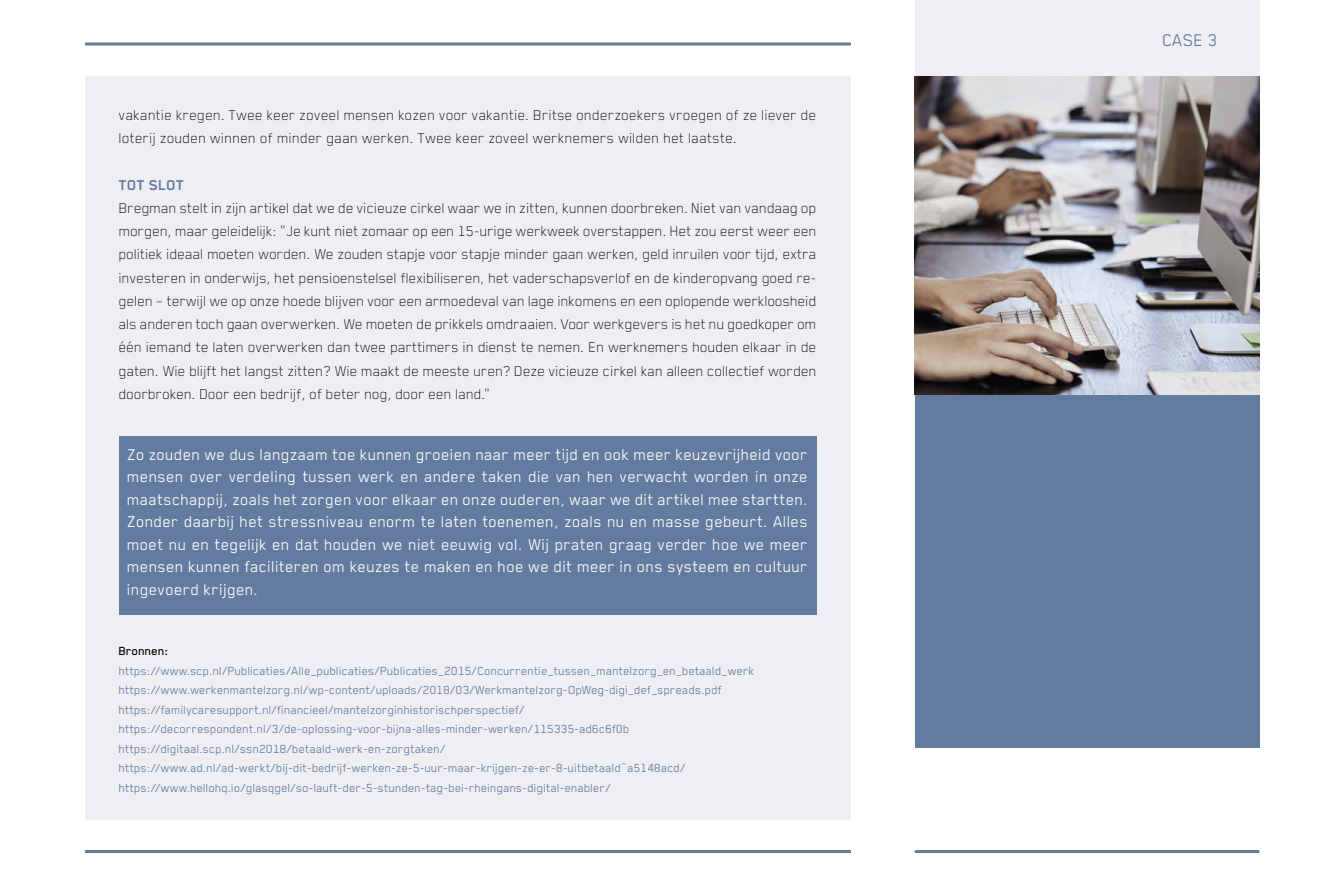
<style>
.page{position:relative;width:1319px;height:893px;background:#fff}
.page>*{position:absolute;margin:0;border:0;box-sizing:border-box;transform-origin:0 0}
.t1{font:19.5px "Blender Pro";color:#627b9e}
.t2{font:18px/22.5px "Blender Pro";letter-spacing:.01em;color:#fff;text-align:justify}
.t3{font:100 16.5px/23.2px "Blender Pro";letter-spacing:.01em;color:#000}
.t4{font:700 16.5px "Blender Pro";color:#627b9e}
.t5{font:13.5px "Blender Pro";color:#627b9e}
.t6{font:500 13.5px "Blender Pro";color:#000}
</style>
<div class="page">
<div style="left:914px;top:0;width:345px;height:77px;background:#f0f0f4"></div>
<div style="left:85px;top:77px;width:765px;height:743px;background:#efeff3"></div>
<hr style="left:85px;top:850px;width:765px;height:3px;background:#627b9e">
<hr style="left:85px;top:43px;width:765px;height:3px;background:#627b9e">
<hr style="left:914px;top:850px;width:345px;height:3px;background:#627b9e">
<div style="left:914px;top:77px;width:345px;height:671px;background:#627b9e"></div>
<img style="left:914px;top:77px;width:345px;height:317px">
<div style="left:119px;top:436px;width:697px;height:179px;background:#627b9e"></div>
<p class="t3" style="left:119px;top:103px;width:699px">vakantie kregen. Twee keer zoveel mensen kozen voor vakantie. Britse onderzoekers vroegen of ze liever de loterij zouden winnen of minder gaan werken. Twee keer zoveel werknemers wilden het laatste.</p>
<p class="t4" style="left:119px;top:176px;width:67px">TOT SLOT</p>
<p class="t3" style="left:119px;top:196px;width:699px;text-align:justify">Bregman stelt in zijn artikel dat we de vicieuze cirkel waar we in zitten, kunnen doorbreken. Niet van vandaag op morgen, maar geleidelijk: “Je kunt niet zomaar op een 15-urige werkweek overstappen. Het zou eerst weer een politiek ideaal moeten worden. We zouden stapje voor stapje minder gaan werken, geld inruilen voor tijd, extra investeren in onderwijs, het pensioenstelsel flexibiliseren, het vaderschapsverlof en de kinderopvang goed re&shy;gelen – terwijl we op onze hoede blijven voor een armoedeval van lage inkomens en een oplopende werkloosheid als anderen toch gaan overwerken. We moeten de prikkels omdraaien. Voor werkgevers is het nu goedkoper om één iemand te laten overwerken dan twee parttimers in dienst te nemen. En werknemers houden elkaar in de gaten. Wie blijft het langst zitten? Wie maakt de meeste uren? Deze vicieuze cirkel kan alleen collectief worden doorbroken. Door een bedrijf, of beter nog, door een land.”</p>
<p class="t2" style="left:128px;top:442px;width:682px">Zo zouden we dus langzaam toe kunnen groeien naar meer tijd en ook meer keuzevrijheid voor mensen over verdeling tussen werk en andere taken die van hen verwacht worden in onze maatschappij, zoals het zorgen voor elkaar en onze ouderen, waar we dit artikel mee startten.<br>Zonder daarbij het stressniveau enorm te laten toenemen, zoals nu en masse gebeurt. Alles moet nu en tegelijk en dat houden we niet eeuwig vol. Wij praten graag verder hoe we meer mensen kunnen faciliteren om keuzes te maken en hoe we dit meer in ons systeem en cultuur ingevoerd krijgen.</p>
<p class="t6" style="left:119px;top:644px;width:51px">Bronnen:</p>
<p class="t5" style="left:119px;top:664px;width:637px">https://www.scp.nl/Publicaties/Alle_publicaties/Publicaties_2015/Concurrentie_tussen_mantelzorg_en_betaald_werk</p>
<p class="t5" style="left:119px;top:683px;width:604px">https://www.werkenmantelzorg.nl/wp-content/uploads/2018/03/Werkmantelzorg-OpWeg-digi_def_spreads.pdf</p>
<p class="t5" style="left:119px;top:703px;width:407px">https://familycaresupport.nl/financieel/mantelzorginhistorischperspectief/</p>
<p class="t5" style="left:119px;top:722px;width:512px">https://decorrespondent.nl/3/de-oplossing-voor-bijna-alles-minder-werken/115335-ad6c6f0b</p>
<p class="t5" style="left:119px;top:742px;width:328px">https://digitaal.scp.nl/ssn2018/betaald-werk-en-zorgtaken/</p>
<p class="t5" style="left:119px;top:761px;width:568px">https://www.ad.nl/ad-werkt/bij-dit-bedrijf-werken-ze-5-uur-maar-krijgen-ze-er-8-uitbetaald~a5148acd/</p>
<p class="t5" style="left:119px;top:781px;width:493px">https://www.hellohq.io/glasqgel/so-lauft-der-5-stunden-tag-bei-rheingans-digital-enabler/</p>
<p class="t1" style="left:1162px;top:29px;width:57px">CASE 3</p>
</div>
